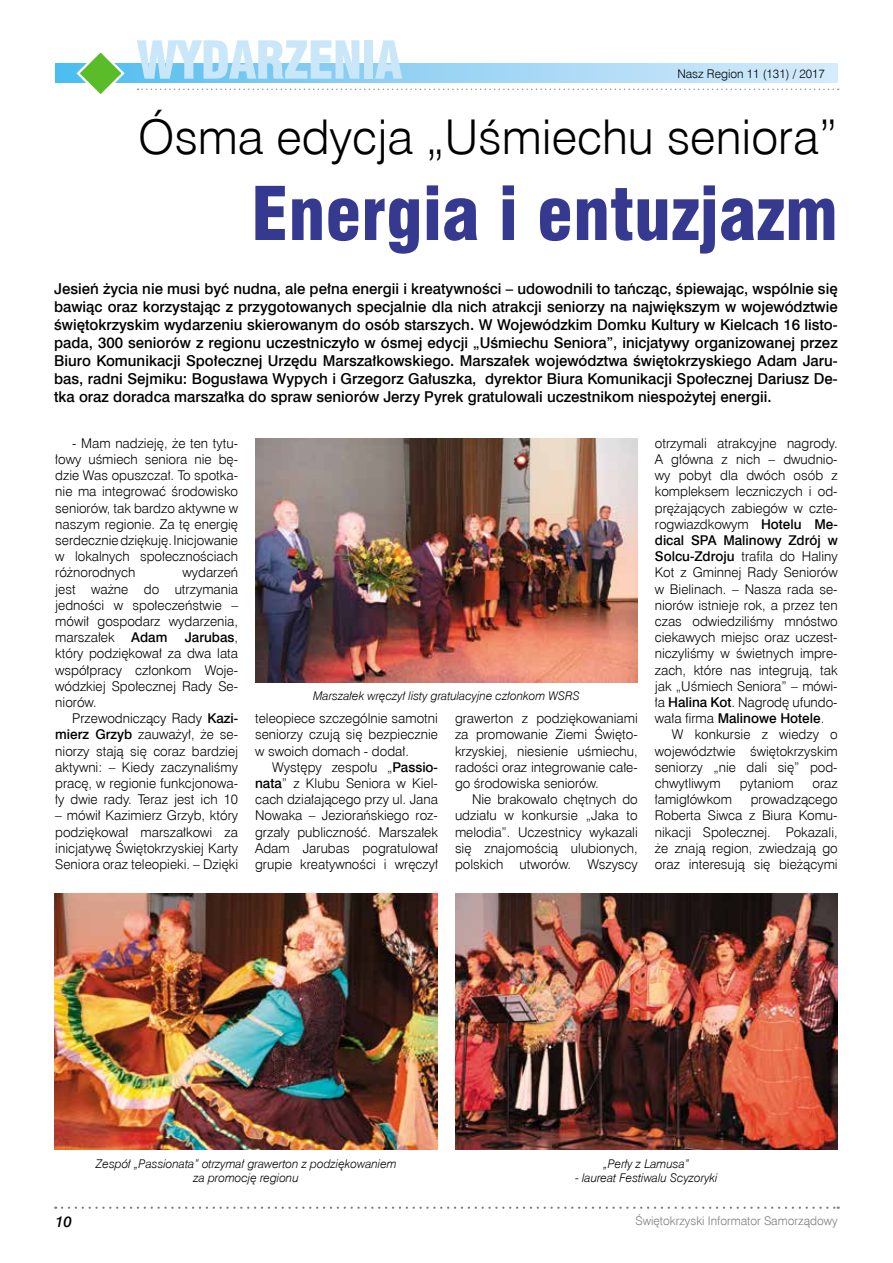
<style>
.page{position:relative;width:893px;height:1263px;background:#fff}
.page>*{position:absolute;margin:0;border:0;box-sizing:border-box;transform-origin:0 0}
.t1{font:72px "Swis 721 Blk Cn EU";color:#353990}
.t2{font:51px "Swis 721 Blk Cn EU";letter-spacing:-.03em;color:#cae7fa}
.t3{font:48px "Swis 721 Lt EU";color:#000}
.t4{font:15px/18px "Swis 721 Md EU";color:#000;text-align:justify}
.t5{font:italic 15px "Swis 721 Md EU";color:#000}
.t6{font:13.5px/16.2px "Swis 721 Lt EU";color:#000;text-align:justify}
.t7{font:13.5px "Swis 721 Md EU";color:#000}
.t8{font:italic 12px/14.4px "Swis 721 Lt EU";color:#000;text-align:center}
.t9{font:12px "Swis 721 Lt EU";color:#7c7c7c}
.t10{font:12px "Swis 721 Lt EU";color:#000}
.s1{font-family:"Swis 721 Md EU"}
.s2{font-family:"Swis 721 Lt EU"}
</style>
<div class="page">
<div style="left:55px;top:64px;width:783px;height:19px;background:linear-gradient(to right,#55bcef,#d9ebfb)"></div>
<svg style="left:62px;top:1206px;width:777px;height:3px"></svg>
<svg style="left:138px;top:89px;width:701px;height:1px"></svg>
<svg style="left:75px;top:53px;width:51px;height:41px"></svg>
<img style="left:255px;top:438px;width:383px;height:245px">
<img style="left:54px;top:894px;width:384px;height:256px">
<img style="left:455px;top:894px;width:383px;height:255px">
<h2 class="t2" style="left:136px;top:29px;width:268px">WYDARZENIA</h2>
<p class="t10" style="left:677px;top:67px;width:149px">Nasz Region 11 (131) / 2017</p>
<h3 class="t3" style="left:138px;top:107px;width:701px">Ósma edycja „Uśmiechu seniora”</h3>
<h1 class="t1" style="left:251px;top:169px;width:588px">Energia i entuzjazm</h1>
<p class="t4" style="left:54px;top:280px;width:785px">Jesień życia nie musi być nudna, ale pełna energii i kreatywności – udowodnili to tańcząc, śpiewając, wspólnie się bawiąc oraz korzystając z przygotowanych specjalnie dla nich atrakcji seniorzy na największym w województwie świętokrzyskim wydarzeniu skierowanym do osób starszych. W Wojewódzkim Domku Kultury w Kielcach 16 listo&shy;pada, 300 seniorów z regionu uczestniczyło w ósmej edycji „Uśmiechu Seniora”, inicjatywy organizowanej przez Biuro Komunikacji Społecznej Urzędu Marszałkowskiego. Marszałek województwa świętokrzyskiego Adam Jaru&shy;bas, radni Sejmiku: Bogusława Wypych i Grzegorz Gałuszka, dyrektor Biura Komunikacji Społecznej Dariusz De&shy;tka oraz doradca marszałka do spraw seniorów Jerzy Pyrek gratulowali uczestnikom niespożytej energii.</p>
<p class="t6" style="left:55px;top:435px;width:184px;text-indent:17px">- Mam nadzieję, że ten tytu&shy;łowy uśmiech seniora nie bę&shy;dzie Was opuszczał. To spotka&shy;nie ma integrować środowisko seniorów, tak bardzo aktywne w naszym regionie. Za tę energię serdecznie dziękuję. Inicjowanie w lokalnych społecznościach różnorodnych</p>
<p class="t6" style="left:55px;top:565px;width:184px;text-indent:127px">wydarzeń jest ważne do utrzymania jedności w społeczeństwie – mówił gospodarz wydarzenia, marszałek <span class="s1">Adam</span></p>
<p class="t7" style="left:185px;top:629px;width:55px">Jarubas<span class="s2">,</span></p>
<p class="t6" style="left:55px;top:646px;width:184px">który podziękował za dwa lata współpracy członkom Woje&shy;wódzkiej Społecznej Rady Se&shy;niorów.</p>
<p class="t6" style="left:55px;top:710px;width:184px;text-indent:17px">Przewodniczący Rady <span class="s1">Kazi&shy;mierz Grzyb</span> zauważył, że se&shy;niorzy stają się coraz bardziej aktywni: – Kiedy zaczynaliśmy pracę, w regionie funkcjonowa&shy;ły dwie rady. Teraz jest ich 10</p>
<p class="t6" style="left:55px;top:808px;width:184px">– mówił Kazimierz Grzyb, który podziękował marszałkowi za inicjatywę Świętokrzyskiej Karty Seniora oraz teleopieki. – Dzięki</p>
<p class="t8" style="left:313px;top:689px;width:268px">Marszałek wręczył listy gratulacyjne członkom WSRS</p>
<p class="t6" style="left:255px;top:710px;width:184px">teleopiece szczególnie samotni seniorzy czują się bezpiecznie w swoich domach - dodał.</p>
<p class="t6" style="left:255px;top:759px;width:184px;text-indent:17px">Występy zespołu „<span class="s1">Passio&shy;nata</span>” z Klubu Seniora w Kiel&shy;cach działającego przy ul. Jana Nowaka – Jeziorańskiego roz&shy;grzały publiczność. Marszałek Adam Jarubas pogratulował grupie kreatywności i wręczył</p>
<p class="t6" style="left:455px;top:710px;width:184px">grawerton z podziękowaniami za promowanie Ziemi Święto&shy;krzyskiej, niesienie uśmiechu, radości oraz integrowanie całe&shy;go środowiska seniorów.</p>
<p class="t6" style="left:455px;top:791px;width:184px;text-indent:17px">Nie brakowało chętnych do udziału w konkursie „Jaka to melodia”. Uczestnicy wykazali się znajomością ulubionych, polskich utworów. Wszyscy</p>
<p class="t6" style="left:655px;top:435px;width:184px">otrzymali atrakcyjne nagrody.<br>A główna z nich – dwudnio&shy;wy pobyt dla dwóch osób z kompleksem leczniczych i od&shy;prężających zabiegów w czte&shy;rogwiazdkowym <span class="s1">Hotelu Me-</span></p>
<p class="t7" style="left:655px;top:532px;width:184px">dical SPA Malinowy Zdrój w</p>
<p class="t6" style="left:655px;top:548px;width:184px"><span class="s1">Solcu-Zdroju</span> trafiła do Haliny Kot z Gminnej Rady Seniorów w Bielinach. – Nasza rada se&shy;niorów istnieje rok, a przez ten czas odwiedziliśmy mnóstwo ciekawych miejsc oraz uczest&shy;niczyliśmy w świetnych impre&shy;zach, które nas integrują, tak jak „Uśmiech Seniora” – mówi&shy;ła <span class="s1">Halina Kot</span>. Nagrodę ufundo-</p>
<p class="t7" style="left:655px;top:710px;width:171px"><span class="s2">wała firma</span> Malinowe Hotele<span class="s2">.</span></p>
<p class="t6" style="left:655px;top:727px;width:184px;text-indent:17px">W konkursie z wiedzy o województwie świętokrzyskim seniorzy „nie dali się” pod&shy;chwytliwym</p>
<p class="t6" style="left:740px;top:775px;width:55px">pytaniom</p>
<p class="t6" style="left:812px;top:775px;width:27px">oraz</p>
<p class="t6" style="left:655px;top:791px;width:184px;text-indent:96px">prowadzącego Roberta Siwca z Biura Komu&shy;nikacji Społecznej. Pokazali, że znają region, zwiedzają go oraz interesują się bieżącymi</p>
<p class="t6" style="left:655px;top:791px;width:79px">łamigłówkom</p>
<p class="t8" style="left:95px;top:1156px;width:303px">Zespół „Passionata” otrzymał grawerton z podziękowaniem za promocję regionu</p>
<p class="t8" style="left:603px;top:1156px;width:87px">„Perły z Lamusa”</p>
<p class="t8" style="left:575px;top:1171px;width:144px">- laureat Festiwalu Scyzoryki</p>
<p class="t5" style="left:55px;top:1212px;width:18px">10</p>
<p class="t9" style="left:635px;top:1213px;width:204px">Świętokrzyski Informator Samorządowy</p>
</div>
